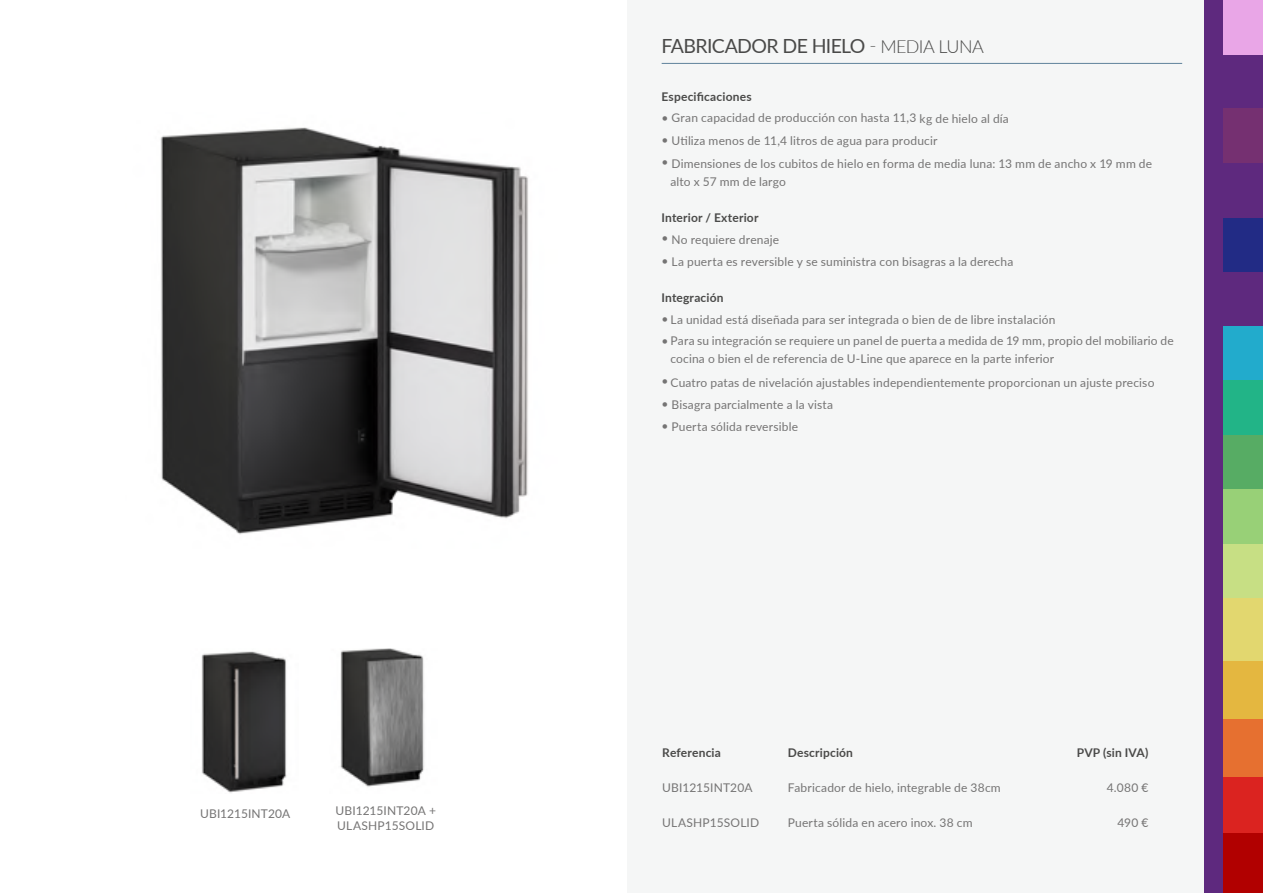
<style>
.page{position:relative;width:1263px;height:893px;background:#fff}
.page>*{position:absolute;margin:0;border:0;box-sizing:border-box;transform-origin:0 0}
.t1{font:19.5px "Lato";letter-spacing:-.03em;color:#4a4a49}
.t2{font:12px/18px "Lato";letter-spacing:.015em;color:#757474}
.t3{font:700 12px "Lato";letter-spacing:.015em;color:#4a4a49}
.s1{font-weight:300}
.s2{font-weight:300;font-size:18px}
</style>
<div class="page">
<div style="left:627px;top:0;width:636px;height:893px;background:#f5f6f6"></div>
<img style="left:160px;top:127px;width:368px;height:408px">
<img style="left:201px;top:651px;width:86px;height:142px">
<img style="left:340px;top:648px;width:84px;height:139px">
<hr style="left:662px;top:63px;width:520px;height:1px;background:#60839c">
<div style="left:1205px;top:0;width:58px;height:893px;background:#5e297e"></div>
<div style="left:1223px;top:0;width:40px;height:54px;background:#e9a6e7"></div>
<div style="left:1223px;top:775px;width:40px;height:59px;background:#db2320"></div>
<div style="left:1223px;top:833px;width:40px;height:60px;background:#b10000"></div>
<div style="left:1223px;top:217px;width:40px;height:55px;background:#222b85"></div>
<div style="left:1223px;top:718px;width:40px;height:58px;background:#e67030"></div>
<div style="left:1223px;top:326px;width:40px;height:55px;background:#22abcc"></div>
<div style="left:1223px;top:108px;width:40px;height:55px;background:#753071"></div>
<div style="left:1223px;top:380px;width:40px;height:55px;background:#22b487"></div>
<div style="left:1223px;top:435px;width:40px;height:54px;background:#57ac64"></div>
<div style="left:1223px;top:489px;width:40px;height:55px;background:#98d077"></div>
<div style="left:1223px;top:544px;width:40px;height:54px;background:#c7df84"></div>
<div style="left:1223px;top:660px;width:40px;height:58px;background:#e4b740"></div>
<div style="left:1223px;top:598px;width:40px;height:62px;background:#e2d76f"></div>
<p class="t2" style="left:200px;top:804px;width:92px">UBI1215INT20A</p>
<p class="t2" style="left:336px;top:802px;width:102px;line-height:15px">UBI1215INT20A +<br>ULASHP15SOLID</p>
<h1 class="t1" style="left:661px;top:32px;width:324px">FABRICADOR DE HIELO <span class="s1">-</span> <span class="s2">MEDIA LUNA</span></h1>
<p class="t3" style="left:661px;top:88px;width:92px">Especificaciones</p>
<p class="t2" style="left:661px;top:108px;width:349px">• Gran capacidad de producción con hasta 11,3 kg de hielo al día</p>
<p class="t2" style="left:661px;top:131px;width:278px">• Utiliza menos de 11,4 litros de agua para producir</p>
<p class="t2" style="left:670px;top:154px;width:483px;text-indent:-9px">• Dimensiones de los cubitos de hielo en forma de media luna: 13 mm de ancho x 19 mm de alto x 57 mm de largo</p>
<p class="t3" style="left:661px;top:208px;width:99px">Interior / Exterior</p>
<p class="t2" style="left:661px;top:230px;width:119px">• No requiere drenaje</p>
<p class="t2" style="left:661px;top:252px;width:353px">• La puerta es reversible y se suministra con bisagras a la derecha</p>
<p class="t3" style="left:661px;top:289px;width:64px">Integración</p>
<p class="t2" style="left:661px;top:310px;width:395px">• La unidad está diseñada para ser integrada o bien de de libre instalación</p>
<p class="t2" style="left:670px;top:331px;width:505px;text-indent:-9px">• Para su integración se requiere un panel de puerta a medida de 19 mm, propio del mobiliario de cocina o bien el de referencia de U-Line que aparece en la parte inferior</p>
<p class="t2" style="left:661px;top:373px;width:494px">• Cuatro patas de nivelación ajustables independientemente proporcionan un ajuste preciso</p>
<p class="t2" style="left:661px;top:395px;width:173px">• Bisagra parcialmente a la vista</p>
<p class="t2" style="left:661px;top:417px;width:138px">• Puerta sólida reversible</p>
<p class="t3" style="left:662px;top:744px;width:60px">Referencia</p>
<p class="t3" style="left:788px;top:744px;width:67px">Descripción</p>
<p class="t3" style="left:1077px;top:744px;width:73px">PVP (sin IVA)</p>
<p class="t2" style="left:662px;top:778px;width:92px">UBI1215INT20A</p>
<p class="t2" style="left:788px;top:778px;width:214px">Fabricador de hielo, integrable de 38cm</p>
<p class="t2" style="left:1107px;top:778px;width:43px">4.080 €</p>
<p class="t2" style="left:662px;top:813px;width:99px">ULASHP15SOLID</p>
<p class="t2" style="left:788px;top:813px;width:186px">Puerta sólida en acero inox. 38 cm</p>
<p class="t2" style="left:1117px;top:813px;width:32px">490 €</p>
</div>
